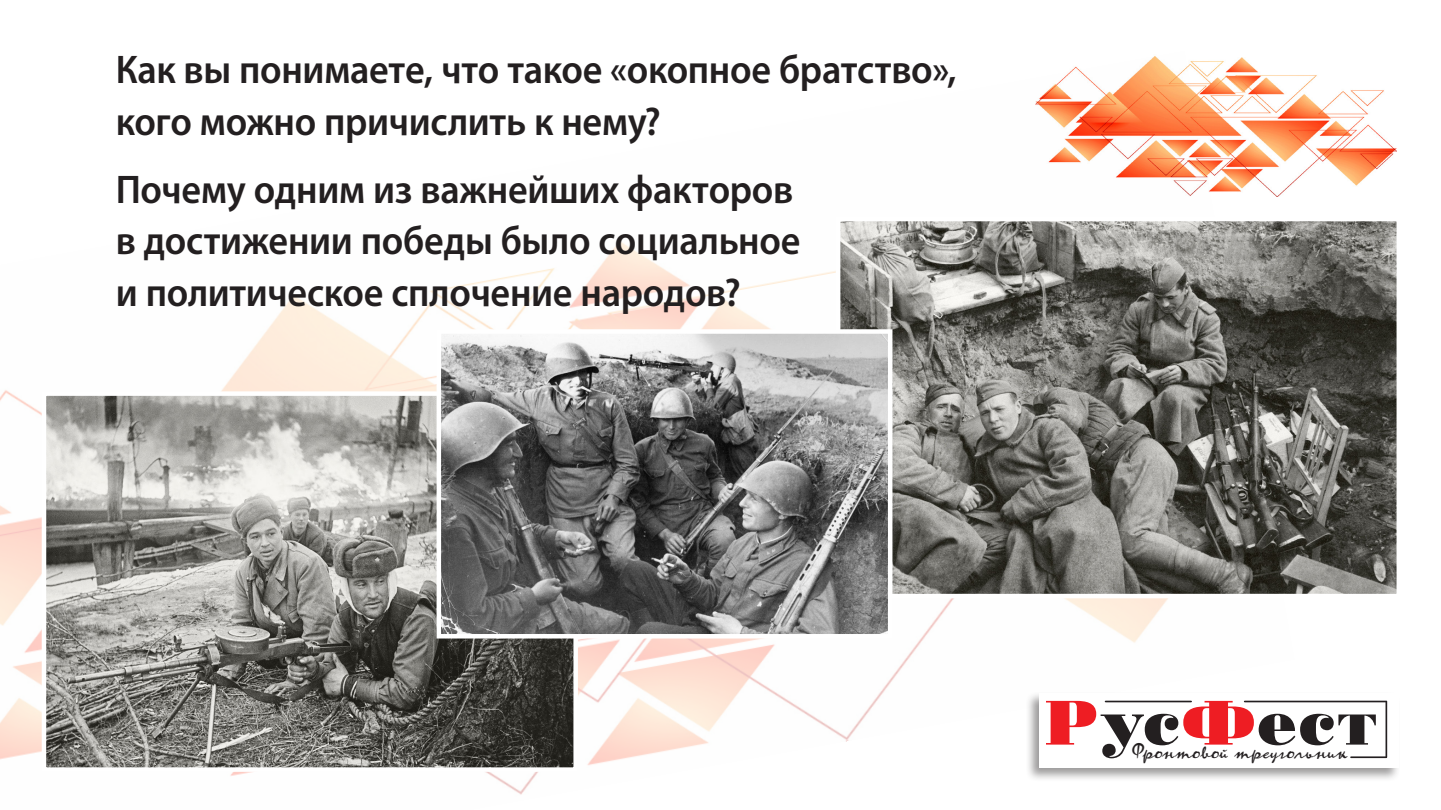
<style>
.page{position:relative;width:1441px;height:810px;background:#fff}
.page>*{position:absolute;margin:0;border:0;box-sizing:border-box;transform-origin:0 0}
.t1{font:62.4px "Standard Poster C";letter-spacing:.02em;color:#231f20}
.t2{font:600 40.2px/51.6px "Myriad Pro";letter-spacing:-.01em;color:#231f20;scale:.95 1}
.t3{font:17.4px "Kisty AC";letter-spacing:.04em;color:#231f20;scale:1.11 1}
.s1{color:#ee1d23}
.s2{font-size:23.25px}
</style>
<div class="page">
<img style="left:0;top:241px;width:1168px;height:554px">
<img style="left:1035px;top:56px;width:360px;height:141px">
<div style="left:1024px;top:691px;width:376px;height:91px;background:#231f20;opacity:.45"></div>
<div style="left:1038px;top:693px;width:360px;height:74px;background:#fff"></div>
<hr style="left:1350px;top:756px;width:36px;height:2px;background:#231f20">
<hr style="left:1244px;top:701px;width:142px;height:1px;background:#231f20">
<hr style="left:1385px;top:702px;width:1px;height:55px;background:#231f20">
<hr style="left:1105px;top:701px;width:85px;height:1px;background:#231f20">
<img style="left:47px;top:396px;width:526px;height:371px">
<div style="left:42px;top:391px;width:536px;height:381px;border:4px solid #fff"></div>
<img style="left:840px;top:222px;width:555px;height:371px">
<div style="left:835px;top:217px;width:565px;height:381px;border:4px solid #fff"></div>
<img style="left:441px;top:334px;width:446px;height:300px">
<div style="left:436px;top:329px;width:456px;height:310px;border:4px solid #fff"></div>
<p class="t2" style="left:116px;top:43px;width:886px">Как вы понимаете, что такое «окопное братство», кого можно причислить к нему?</p>
<p class="t2" style="left:116px;top:162px;width:722px">Почему одним из важнейших факторов в достижении победы было социальное и политическое сплочение народов?</p>
<p class="t1" style="left:1043px;top:691px;width:335px"><span class="s1">Р</span>ус<span class="s1">Ф</span>ест</p>
<p class="t3" style="left:1130px;top:743px;width:196px"><span class="s2">Ф</span>ронтовой треугольник</p>
</div>
